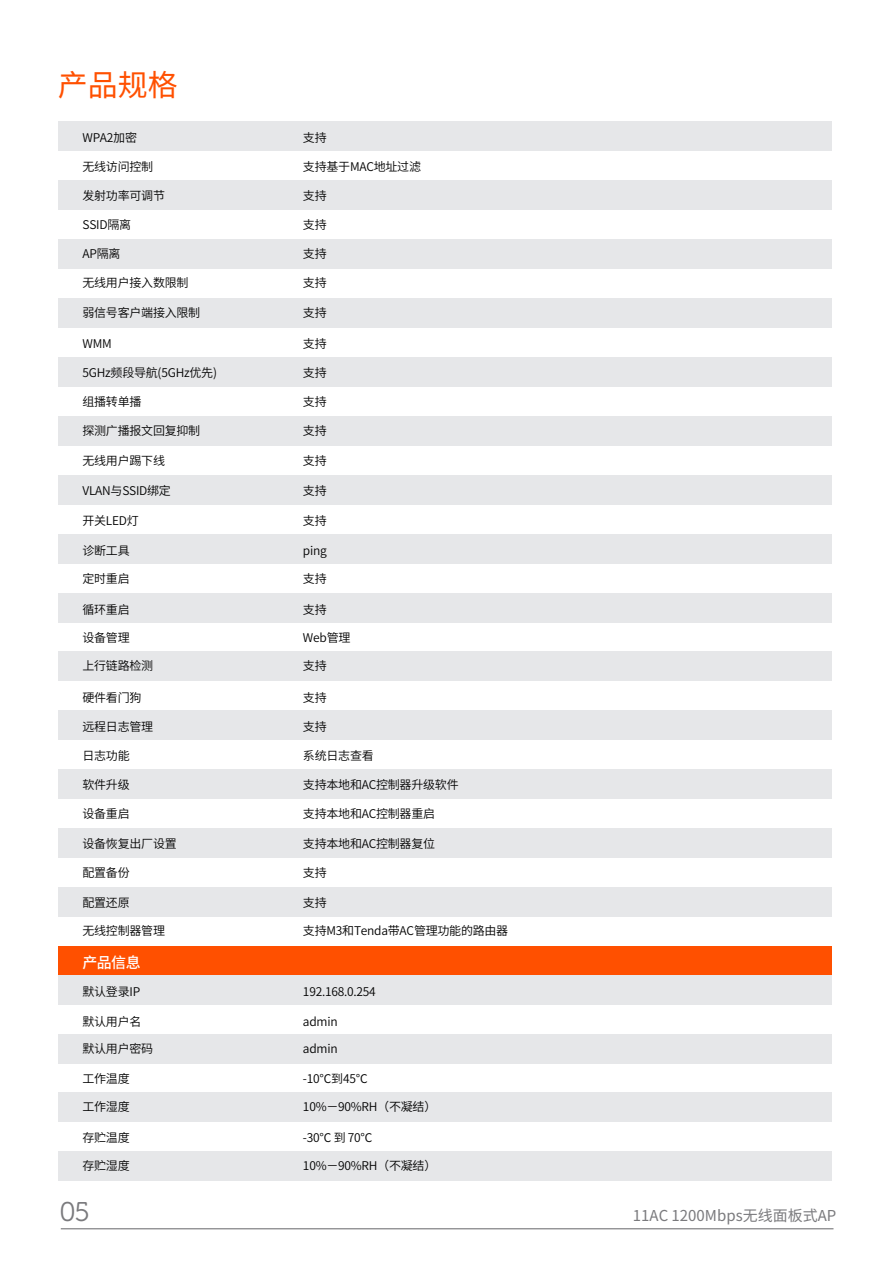
<style>
.page{position:relative;width:893px;height:1263px;background:#fff}
.page>*{position:absolute;margin:0;border:0;box-sizing:border-box;transform-origin:0 0}
.t1{font:30px "Source Han Sans CN";color:#ff5000}
.t2{font:27px "Museo 300";color:#7a7a7d}
.t3{font:15px "Source Han Sans CN";color:#7a7a7d}
.t4{font:500 15px "Source Han Sans CN";color:#fff}
.t5{font:12px "Source Han Sans CN";letter-spacing:-.02em;color:#030303}
</style>
<div class="page">
<hr style="left:61px;top:1228px;width:772px;height:1px;background:#656568">
<div style="left:58px;top:946px;width:774px;height:29px;background:#ff5000"></div>
<div style="left:58px;top:976px;width:774px;height:29px;background:#e6e7e9"></div>
<div style="left:58px;top:122px;width:774px;height:29px;background:#e6e7e9"></div>
<div style="left:58px;top:181px;width:774px;height:29px;background:#e6e7e9"></div>
<div style="left:58px;top:240px;width:774px;height:29px;background:#e6e7e9"></div>
<div style="left:58px;top:299px;width:774px;height:29px;background:#e6e7e9"></div>
<div style="left:58px;top:357px;width:774px;height:30px;background:#e6e7e9"></div>
<div style="left:58px;top:416px;width:774px;height:29px;background:#e6e7e9"></div>
<div style="left:58px;top:475px;width:774px;height:29px;background:#e6e7e9"></div>
<div style="left:58px;top:534px;width:774px;height:29px;background:#e6e7e9"></div>
<div style="left:58px;top:593px;width:774px;height:29px;background:#e6e7e9"></div>
<div style="left:58px;top:652px;width:774px;height:29px;background:#e6e7e9"></div>
<div style="left:58px;top:711px;width:774px;height:29px;background:#e6e7e9"></div>
<div style="left:58px;top:770px;width:774px;height:29px;background:#e6e7e9"></div>
<div style="left:58px;top:828px;width:774px;height:30px;background:#e6e7e9"></div>
<div style="left:58px;top:887px;width:774px;height:29px;background:#e6e7e9"></div>
<div style="left:58px;top:1034px;width:774px;height:29px;background:#e6e7e9"></div>
<div style="left:58px;top:1093px;width:774px;height:29px;background:#e6e7e9"></div>
<div style="left:58px;top:1152px;width:774px;height:29px;background:#e6e7e9"></div>
<h1 class="t1" style="left:58px;top:68px;width:122px">产品规格</h1>
<p class="t5" style="left:82px;top:131px;width:56px">WPA2加密</p>
<p class="t5" style="left:303px;top:131px;width:25px">支持</p>
<p class="t5" style="left:82px;top:160px;width:72px">无线访问控制</p>
<p class="t5" style="left:303px;top:160px;width:120px">支持基于MAC地址过滤</p>
<p class="t5" style="left:82px;top:189px;width:84px">发射功率可调节</p>
<p class="t5" style="left:303px;top:189px;width:25px">支持</p>
<p class="t5" style="left:82px;top:218px;width:50px">SSID隔离</p>
<p class="t5" style="left:303px;top:218px;width:25px">支持</p>
<p class="t5" style="left:82px;top:247px;width:40px">AP隔离</p>
<p class="t5" style="left:303px;top:247px;width:25px">支持</p>
<p class="t5" style="left:82px;top:276px;width:108px">无线用户接入数限制</p>
<p class="t5" style="left:303px;top:276px;width:25px">支持</p>
<p class="t5" style="left:82px;top:306px;width:119px">弱信号客户端接入限制</p>
<p class="t5" style="left:303px;top:306px;width:25px">支持</p>
<p class="t5" style="left:82px;top:337px;width:31px">WMM</p>
<p class="t5" style="left:303px;top:337px;width:25px">支持</p>
<p class="t5" style="left:82px;top:366px;width:136px">5GHz频段导航(5GHz优先)</p>
<p class="t5" style="left:303px;top:366px;width:25px">支持</p>
<p class="t5" style="left:82px;top:395px;width:61px">组播转单播</p>
<p class="t5" style="left:303px;top:395px;width:25px">支持</p>
<p class="t5" style="left:82px;top:424px;width:119px">探测广播报文回复抑制</p>
<p class="t5" style="left:303px;top:424px;width:25px">支持</p>
<p class="t5" style="left:82px;top:454px;width:84px">无线用户踢下线</p>
<p class="t5" style="left:303px;top:454px;width:25px">支持</p>
<p class="t5" style="left:82px;top:484px;width:90px">VLAN与SSID绑定</p>
<p class="t5" style="left:303px;top:484px;width:25px">支持</p>
<p class="t5" style="left:82px;top:514px;width:58px">开关LED灯</p>
<p class="t5" style="left:303px;top:514px;width:25px">支持</p>
<p class="t5" style="left:82px;top:544px;width:49px">诊断工具</p>
<p class="t5" style="left:303px;top:544px;width:25px">ping</p>
<p class="t5" style="left:82px;top:572px;width:49px">定时重启</p>
<p class="t5" style="left:303px;top:572px;width:25px">支持</p>
<p class="t5" style="left:82px;top:603px;width:49px">循环重启</p>
<p class="t5" style="left:303px;top:603px;width:25px">支持</p>
<p class="t5" style="left:82px;top:631px;width:49px">设备管理</p>
<p class="t5" style="left:303px;top:631px;width:49px">Web管理</p>
<p class="t5" style="left:82px;top:659px;width:72px">上行链路检测</p>
<p class="t5" style="left:303px;top:659px;width:25px">支持</p>
<p class="t5" style="left:82px;top:691px;width:61px">硬件看门狗</p>
<p class="t5" style="left:303px;top:691px;width:25px">支持</p>
<p class="t5" style="left:82px;top:720px;width:72px">远程日志管理</p>
<p class="t5" style="left:303px;top:720px;width:25px">支持</p>
<p class="t5" style="left:82px;top:749px;width:49px">日志功能</p>
<p class="t5" style="left:303px;top:749px;width:72px">系统日志查看</p>
<p class="t5" style="left:82px;top:778px;width:49px">软件升级</p>
<p class="t5" style="left:303px;top:778px;width:157px">支持本地和AC控制器升级软件</p>
<p class="t5" style="left:82px;top:807px;width:49px">设备重启</p>
<p class="t5" style="left:303px;top:807px;width:134px">支持本地和AC控制器重启</p>
<p class="t5" style="left:82px;top:837px;width:96px">设备恢复出厂设置</p>
<p class="t5" style="left:303px;top:837px;width:134px">支持本地和AC控制器复位</p>
<p class="t5" style="left:82px;top:866px;width:49px">配置备份</p>
<p class="t5" style="left:303px;top:866px;width:25px">支持</p>
<p class="t5" style="left:82px;top:896px;width:49px">配置还原</p>
<p class="t5" style="left:303px;top:896px;width:25px">支持</p>
<p class="t5" style="left:82px;top:924px;width:84px">无线控制器管理</p>
<p class="t5" style="left:303px;top:924px;width:207px">支持M3和Tenda带AC管理功能的路由器</p>
<p class="t4" style="left:82px;top:954px;width:60px">产品信息</p>
<p class="t5" style="left:82px;top:984px;width:59px">默认登录IP</p>
<p class="t5" style="left:303px;top:984px;width:74px">192.168.0.254</p>
<p class="t5" style="left:82px;top:1015px;width:61px">默认用户名</p>
<p class="t5" style="left:303px;top:1015px;width:36px">admin</p>
<p class="t5" style="left:82px;top:1042px;width:72px">默认用户密码</p>
<p class="t5" style="left:303px;top:1042px;width:36px">admin</p>
<p class="t5" style="left:82px;top:1072px;width:49px">工作温度</p>
<p class="t5" style="left:303px;top:1072px;width:66px">-10℃到45℃</p>
<p class="t5" style="left:82px;top:1100px;width:49px">工作湿度</p>
<p class="t5" style="left:303px;top:1100px;width:135px">10%－90%RH（不凝结）</p>
<p class="t5" style="left:82px;top:1131px;width:49px">存贮温度</p>
<p class="t5" style="left:303px;top:1131px;width:71px">-30℃ 到 70℃</p>
<p class="t5" style="left:82px;top:1159px;width:49px">存贮湿度</p>
<p class="t5" style="left:303px;top:1159px;width:135px">10%－90%RH（不凝结）</p>
<h2 class="t2" style="left:59px;top:1197px;width:32px">05</h2>
<p class="t3" style="left:633px;top:1207px;width:205px">11AC 1200Mbps无线面板式AP</p>
</div>
